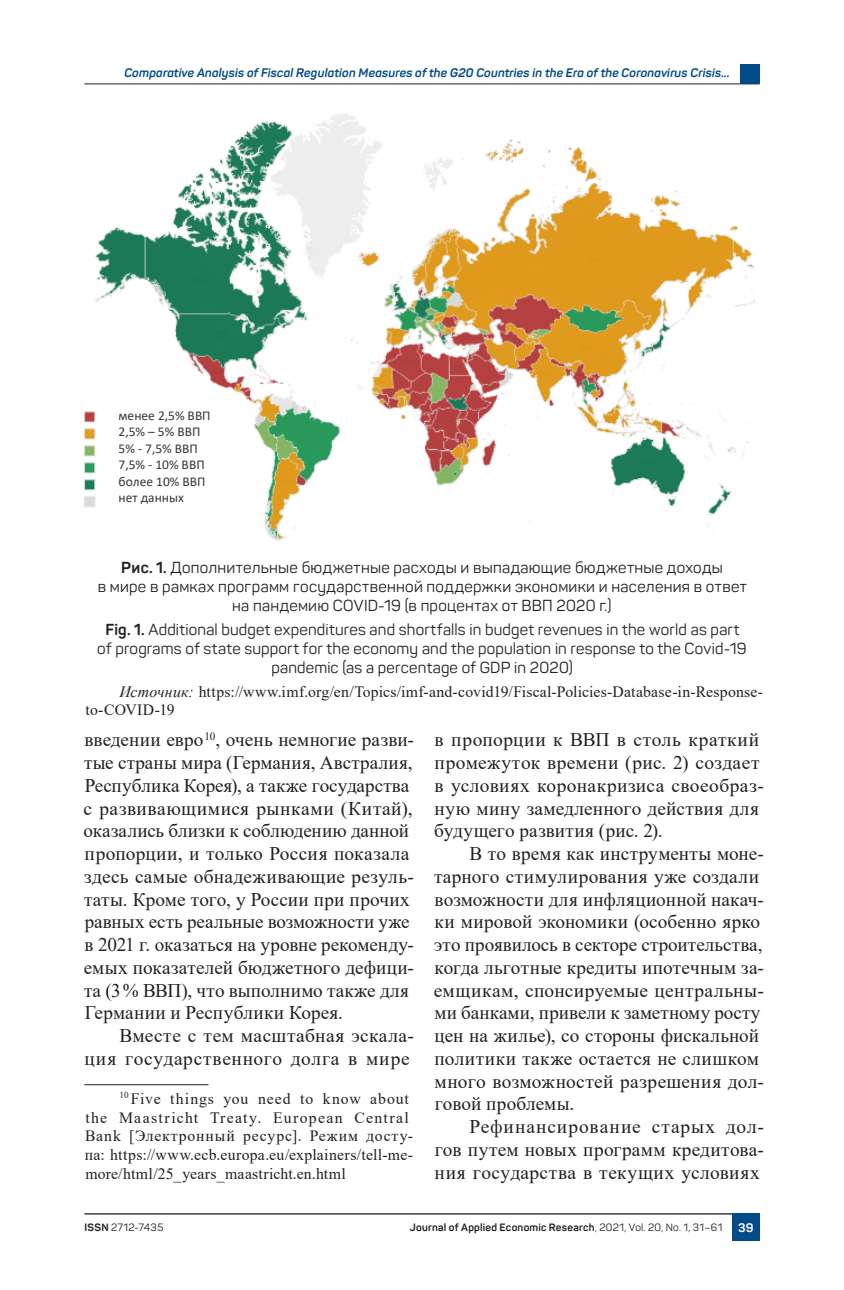
<style>
.page{position:relative;width:844px;height:1290px;background:#fff}
.page>*{position:absolute;margin:0;border:0;box-sizing:border-box;transform-origin:0 0}
.t1{font:19.25px/22.8px "Times New Roman";letter-spacing:.01em;color:#231f20}
.t2{font:19.25px/22.8px "Times New Roman";letter-spacing:.03em;color:#231f20;text-align:right}
.t3{font:15.75px/18.9px "Panton";letter-spacing:.015em;color:#231f20;text-align:center}
.t4{font:15.75px/18.9px "Times New Roman";letter-spacing:.045em;color:#231f20}
.t5{font:15.75px/18.9px "Times New Roman";letter-spacing:.025em;color:#231f20}
.t6{font:13.47px/16.4px "Calibri";color:#373535}
.t7{font:italic 700 12.25px "Panton";letter-spacing:.015em;color:#004b88}
.t8{font:700 12.25px "Panton";color:#fff}
.t9{font:700 10.5px "Panton";letter-spacing:.025em;color:#231f20}
.t10{font:10.5px "Panton";letter-spacing:.035em;color:#231f20}
.s1{font-weight:700}
.s2{font-style:italic}
.s3{font-weight:400}
</style>
<div class="page">
<img style="left:95px;top:114px;width:660px;height:428px">
<div style="left:84px;top:402px;width:161px;height:143px;background:#fff"></div>
<img style="left:84px;top:411px;width:12px;height:97px">
<hr style="left:84px;top:83px;width:675px;height:1px;background:#231f20">
<hr style="left:84px;top:1213px;width:675px;height:1px;background:#231f20">
<div style="left:739px;top:64px;width:20px;height:20px;background:#004b88"></div>
<div style="left:732px;top:1213px;width:27px;height:28px;background:#004b88"></div>
<hr style="left:84px;top:1084px;width:124px;height:1px;background:#231f20">
<p class="t7" style="left:124px;top:65px;width:606px">Comparative Analysis of Fiscal Regulation Measures of the G20 Countries in the Era of the Coronavirus Crisis...</p>
<p class="t6" style="left:118px;top:407px;width:93px">менее 2,5% ВВП<br>2,5% – 5% ВВП<br>5% - 7,5% ВВП<br>7,5% - 10% ВВП более 10% ВВП нет данных</p>
<p class="t3" style="left:98px;top:558px;width:650px"><span class="s1">Рис. 1.</span> Дополнительные бюджетные расходы и выпадающие бюджетные доходы<br>в мире в рамках программ государственной поддержки экономики и населения в ответ на пандемию COVID‑19 (в процентах от ВВП 2020 г.)</p>
<p class="t3" style="left:97px;top:620px;width:650px"><span class="s1">Fig. 1.</span> Additional budget expenditures and shortfalls in budget revenues in the world as part of programs of state support for the economy and the population in response to the Covid‑19 pandemic (as a percentage of GDP in 2020)</p>
<p class="t5" style="left:85px;top:681px;width:679px;text-indent:34px"><span class="s2">Источник:</span> https://www.imf.org/en/Topics/imf-and-covid19/Fiscal-Policies-Database-in-Response&shy;to-COVID‑19</p>
<p class="t1" style="left:84px;top:728px;width:332px">введении евро <sup>10</sup>, очень немногие разви&shy;тые страны мира (Германия, Австралия, Республика Корея), а также государства с развивающимися рынками (Китай), оказались близки к соблюдению данной пропорции, и только Россия показала здесь самые обнадеживающие резуль&shy;таты. Кроме того, у России при прочих равных есть реальные возможности уже в 2021 г. оказаться на уровне рекоменду&shy;емых показателей бюджетного дефици&shy;та (3% ВВП), что выполнимо также для Германии и Республики Корея.</p>
<p class="t2" style="left:85px;top:1023px;width:331px">Вместе с тем масштабная эскала&shy;ция государственного долга в мире</p>
<p class="t4" style="left:85px;top:1088px;width:330px;text-indent:35px"><sup>10</sup> Five things you need to know about the Maastricht Treaty. European Central Bank [Электронный ресурс]. Режим досту&shy;па: https://www.ecb.europa.eu/explainers/tell-me&shy;more/html/25_years_maastricht.en.html</p>
<p class="t1" style="left:434px;top:728px;width:331px">в пропорции к ВВП в столь краткий промежуток времени (рис. 2) создает в условиях коронакризиса своеобраз&shy;ную мину замедленного действия для будущего развития (рис. 2).</p>
<p class="t1" style="left:433px;top:841px;width:331px;text-indent:36px">В то время как инструменты моне&shy;тарного стимулирования уже создали возможности для инфляционной накач&shy;ки мировой экономики (особенно ярко это проявилось в секторе строительства, когда льготные кредиты ипотечным за&shy;емщикам, спонсируемые центральны&shy;ми банками, привели к заметному росту цен на жилье), со стороны фискальной политики также остается не слишком много возможностей разрешения дол&shy;говой проблемы.</p>
<p class="t1" style="left:434px;top:1114px;width:331px;text-align:justify;text-indent:35px">Рефинансирование старых дол&shy;гов путем новых программ кредитова&shy;ния государства в текущих условиях</p>
<p class="t10" style="left:84px;top:1221px;width:81px"><span class="s1">ISSN</span> 2712-7435</p>
<p class="t9" style="left:410px;top:1221px;width:314px">Journal of Applied Economic Research<span class="s3">, 2021, Vol. 20, No. 1, 31–61</span></p>
<p class="t8" style="left:738px;top:1220px;width:17px">39</p>
</div>
